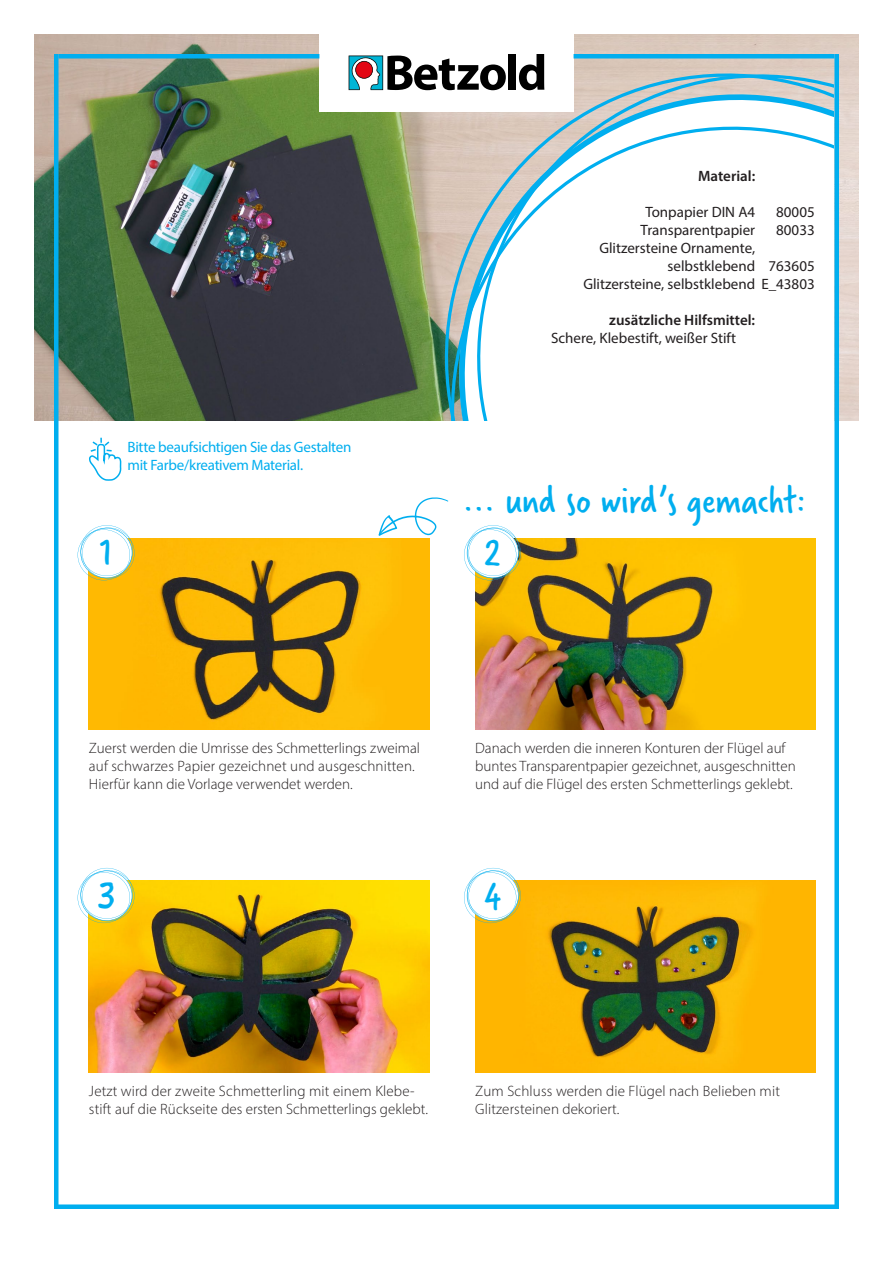
<style>
.page{position:relative;width:893px;height:1263px;background:#fff}
.page>*{position:absolute;margin:0;border:0;box-sizing:border-box;transform-origin:0 0}
.t1{font:42px "Verveine";color:#00aeef}
.t2{font:40.5px "Verveine";color:#00aeef}
.t3{font:300 15px/18px "Myriad Pro";color:#231f20}
.t4{font:15px "Myriad Pro";color:#231f20}
.t5{font:15px/18px "Myriad Pro";letter-spacing:-.02em;color:#00aeef}
.t6{font:600 15px "Myriad Pro";color:#231f20}
</style>
<div class="page">
<img style="left:89px;top:881px;width:340px;height:191px">
<svg style="left:78px;top:868px;width:57px;height:55px"></svg>
<img style="left:475px;top:538px;width:340px;height:191px">
<svg style="left:464px;top:525px;width:57px;height:55px"></svg>
<img style="left:89px;top:538px;width:340px;height:191px">
<svg style="left:78px;top:525px;width:57px;height:55px"></svg>
<img style="left:34px;top:34px;width:825px;height:387px">
<img style="left:475px;top:881px;width:340px;height:191px">
<svg style="left:464px;top:868px;width:57px;height:55px"></svg>
<svg style="left:378px;top:497px;width:71px;height:39px"></svg>
<svg style="left:89px;top:437px;width:33px;height:44px"></svg>
<div style="left:319px;top:32px;width:255px;height:80px;background:#fff"></div>
<div style="left:58px;top:54px;width:261px;height:5px;background:#00aeef"></div>
<hr style="left:54px;top:54px;width:4px;height:1155px;background:#00aeef">
<div style="left:834px;top:54px;width:5px;height:1155px;background:#00aeef"></div>
<div style="left:54px;top:1204px;width:783px;height:5px;background:#00aeef"></div>
<svg style="left:518px;top:54px;width:316px;height:32px;background:#aec8ce"></svg>
<svg style="left:425px;top:86px;width:409px;height:335px"></svg>
<svg style="left:349px;top:56px;width:157px;height:34px"></svg>
<div style="left:508px;top:54px;width:8px;height:36px;background:#000"></div>
<svg style="left:519px;top:54px;width:25px;height:36px"></svg>
<p class="t5" style="left:128px;top:437px;width:225px">Bitte beaufsichtigen Sie das Gestalten mit Farbe/kreativem Material.</p>
<h1 class="t1" style="left:98px;top:523px;width:19px">1</h1>
<p class="t6" style="left:698px;top:166px;width:59px">Material:</p>
<p class="t4" style="left:645px;top:202px;width:111px">Tonpapier DIN A4</p>
<p class="t4" style="left:776px;top:202px;width:40px">80005</p>
<p class="t4" style="left:641px;top:220px;width:116px">Transparentpapier</p>
<p class="t4" style="left:776px;top:220px;width:40px">80033</p>
<p class="t4" style="left:599px;top:238px;width:157px">Glitzersteine Ornamente,</p>
<p class="t4" style="left:668px;top:256px;width:149px">selbstklebend 763605</p>
<p class="t4" style="left:583px;top:274px;width:233px">Glitzersteine, selbstklebend E_43803</p>
<p class="t6" style="left:609px;top:310px;width:147px">zusätzliche Hilfsmittel:</p>
<p class="t4" style="left:551px;top:328px;width:187px">Schere, Klebestift, weißer Stift</p>
<h2 class="t2" style="left:463px;top:473px;width:343px">... und so wird’s gemacht:</h2>
<h1 class="t1" style="left:484px;top:523px;width:19px">2</h1>
<p class="t3" style="left:89px;top:739px;width:333px">Zuerst werden die Umrisse des Schmetterlings zweimal auf schwarzes Papier gezeichnet und ausgeschnitten.<br>Hierfür kann die Vorlage verwendet werden.</p>
<h1 class="t1" style="left:98px;top:866px;width:19px">3</h1>
<p class="t3" style="left:475px;top:739px;width:322px">Danach werden die inneren Konturen der Flügel auf buntes Transparentpapier gezeichnet, ausgeschnitten und auf die Flügel des ersten Schmetterlings geklebt.</p>
<h1 class="t1" style="left:484px;top:866px;width:19px">4</h1>
<p class="t3" style="left:89px;top:1082px;width:341px">Jetzt wird der zweite Schmetterling mit einem Klebe&shy;stift auf die Rückseite des ersten Schmetterlings geklebt.</p>
<p class="t3" style="left:475px;top:1082px;width:306px">Zum Schluss werden die Flügel nach Belieben mit<br>Glitzersteinen dekoriert.</p>
</div>
